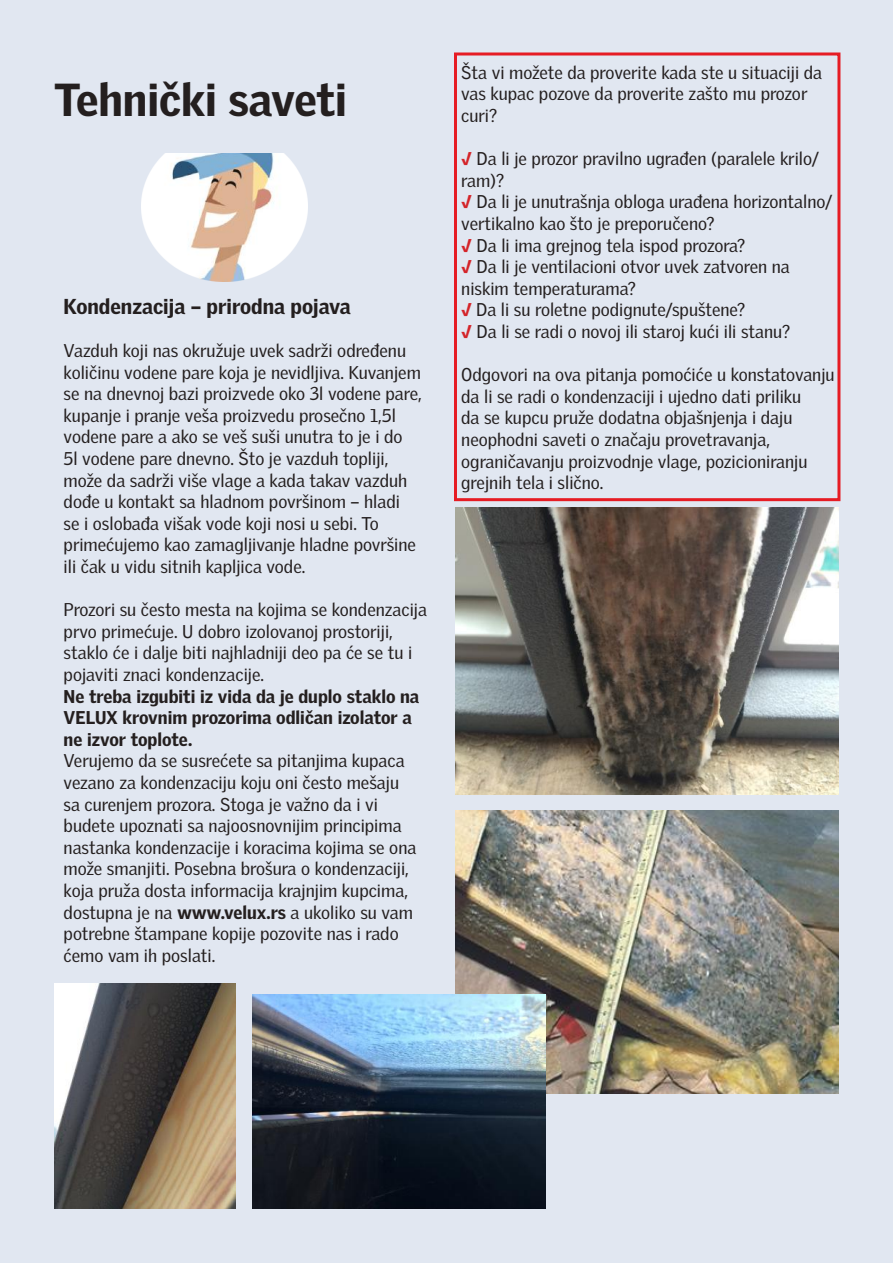
<style>
.page{position:relative;width:893px;height:1263px;background:#e1e7f1}
.page>*{position:absolute;margin:0;border:0;box-sizing:border-box;transform-origin:0 0}
.t1{font:italic 700 45px "VELU Xfor Office";color:#241f1f}
.t2{font:italic 700 21px "VELU Xfor Office";color:#241f1f}
.t3{font:18px/21.6px "VELU Xfor Office";color:#241f1f}
.t4{font:italic 700 18px/21.6px "VELU Xfor Office";color:#241f1f}
.s1{font-weight:700;font-style:italic}
.s2{font-weight:700;font-style:italic;color:#d42429}
</style>
<div class="page">
<div style="left:454px;top:52px;width:386px;height:449px;border:3px solid #e61c24"></div>
<img style="left:141px;top:153px;width:166px;height:128px">
<img style="left:455px;top:507px;width:384px;height:288px">
<img style="left:455px;top:810px;width:384px;height:284px">
<img style="left:54px;top:983px;width:181px;height:226px">
<img style="left:253px;top:995px;width:292px;height:214px">
<p class="t1" style="left:54px;top:65px;width:295px">Tehnički saveti</p>
<p class="t2" style="left:64px;top:290px;width:289px">Kondenzacija – prirodna pojava</p>
<p class="t3" style="left:64px;top:338px;width:360px">Vazduh koji nas okružuje uvek sadrži određenu količinu vodene pare koja je nevidljiva. Kuvanjem se na dnevnoj bazi proizvede oko 3l vodene pare, kupanje i pranje veša proizvedu prosečno 1,5l vodene pare a ako se veš suši unutra to je i do<br>5l vodene pare dnevno. Što je vazduh topliji, može da sadrži više vlage a kada takav vazduh dođe u kontakt sa hladnom površinom – hladi<br>se i oslobađa višak vode koji nosi u sebi. To primećujemo kao zamagljivanje hladne površine ili čak u vidu sitnih kapljica vode.</p>
<p class="t3" style="left:64px;top:597px;width:365px">Prozori su često mesta na kojima se kondenzacija prvo primećuje. U dobro izolovanoj prostoriji, staklo će i dalje biti najhladniji deo pa će se tu i pojaviti znaci kondenzacije.</p>
<p class="t4" style="left:64px;top:684px;width:357px">Ne treba izgubiti iz vida da je duplo staklo na<br>VELUX krovnim prozorima odličan izolator a ne izvor toplote.</p>
<p class="t3" style="left:64px;top:748px;width:354px">Verujemo da se susrećete sa pitanjima kupaca vezano za kondenzaciju koju oni često mešaju sa curenjem prozora. Stoga je važno da i vi budete upoznati sa najoosnovnijim principima nastanka kondenzacije i koracima kojima se ona može smanjiti. Posebna brošura o kondenzaciji, koja pruža dosta informacija krajnjim kupcima, dostupna je na <span class="s1">www.velux.rs</span> a ukoliko su vam potrebne štampane kopije pozovite nas i rado ćemo vam ih poslati.</p>
<p class="t3" style="left:461px;top:60px;width:362px">Šta vi možete da proverite kada ste u situaciji da vas kupac pozove da proverite zašto mu prozor curi?</p>
<p class="t3" style="left:461px;top:146px;width:359px"><span class="s2">√</span> Da li je prozor pravilno ugrađen (paralele krilo/ ram)?</p>
<p class="t3" style="left:461px;top:189px;width:373px"><span class="s2">√</span> Da li je unutrašnja obloga urađena horizontalno/ vertikalno kao što je preporučeno?</p>
<p class="t3" style="left:461px;top:233px;width:286px"><span class="s2">√</span> Da li ima grejnog tela ispod prozora?</p>
<p class="t3" style="left:461px;top:254px;width:330px"><span class="s2">√</span> Da li je ventilacioni otvor uvek zatvoren na niskim temperaturama?</p>
<p class="t3" style="left:461px;top:297px;width:286px"><span class="s2">√</span> Da li su roletne podignute/spuštene?</p>
<p class="t3" style="left:461px;top:319px;width:331px"><span class="s2">√</span> Da li se radi o novoj ili staroj kući ili stanu?</p>
<p class="t3" style="left:461px;top:362px;width:375px">Odgovori na ova pitanja pomoćiće u konstatovanju da li se radi o kondenzaciji i ujedno dati priliku<br>da se kupcu pruže dodatna objašnjenja i daju neophodni saveti o značaju provetravanja, ograničavanju proizvodnje vlage, pozicioniranju grejnih tela i slično.</p>
</div>
